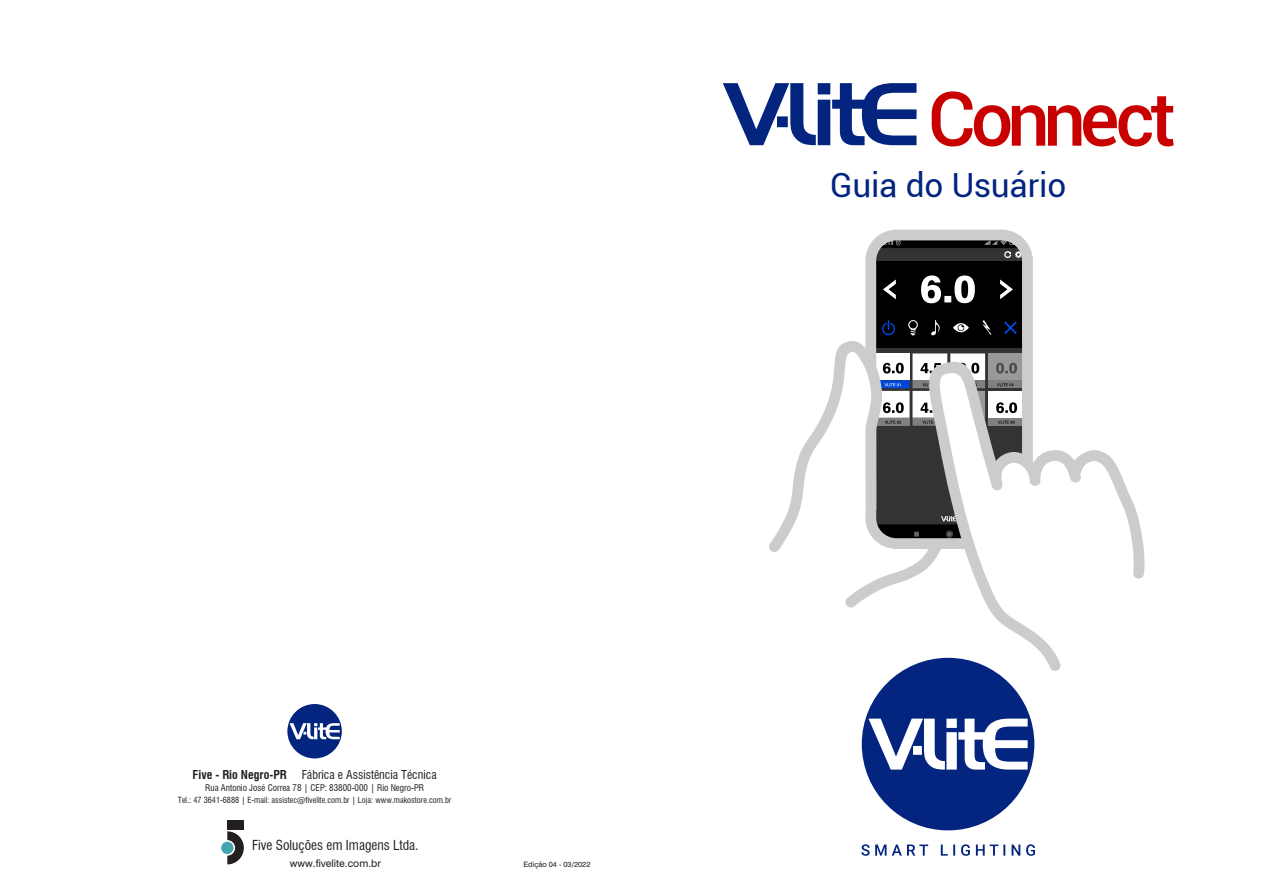
<style>
.page{position:relative;width:1263px;height:893px;background:#fff}
.page>*{position:absolute;margin:0;border:0;box-sizing:border-box;transform-origin:0 0}
.t1{font:33.3px "Roboto";letter-spacing:-.005em;color:#032580}
.t2{font:condensed 13.5px "Swiss 721 BT";color:#231f20}
.t3{font:condensed 12px "Swiss 721 BT";color:#231f20}
.t4{font:10.5px "Swiss 721 BT";color:#231f20}
.t5{font:condensed 9px "Swiss 721 BT";color:#231f20}
.t6{font:condensed 8.25px "Swiss 721 BT";color:#231f20}
.t7{font:7.5px "Swiss 721 BT";color:#231f20}
.s1{font-weight:700}
</style>
<div class="page">
<svg style="left:865px;top:230px;width:168px;height:127px;background:#4d4d4d"></svg>
<svg style="left:925px;top:357px;width:220px;height:315px"></svg>
<svg style="left:769px;top:320px;width:248px;height:288px"></svg>
<div style="left:862px;top:658px;width:172px;height:172px;background:#032580;border-radius:50%"></div>
<svg style="left:868px;top:719px;width:160px;height:51px"></svg>
<svg style="left:861px;top:844px;width:174px;height:12px"></svg>
<svg style="left:723px;top:83px;width:193px;height:62px"></svg>
<svg style="left:932px;top:91px;width:242px;height:55px"></svg>
<svg style="left:227px;top:831px;width:17px;height:33px"></svg>
<div style="left:221px;top:842px;width:12px;height:12px;background:#44a5ae;border-radius:50%"></div>
<div style="left:227px;top:821px;width:17px;height:9px;background:#231f20"></div>
<div style="left:287px;top:704px;width:55px;height:54px;background:#032580;border-radius:50%"></div>
<svg style="left:289px;top:723px;width:51px;height:16px"></svg>
<p class="t3" style="left:193px;top:768px;width:246px"><span class="s1">Five - Rio Negro-PR</span> Fábrica e Assistência Técnica</p>
<p class="t5" style="left:205px;top:783px;width:220px">Rua Antonio José Correa 78 | CEP: 83800-000 | Rio Negro-PR</p>
<p class="t6" style="left:178px;top:795px;width:275px">Tel.: 47 3641-6888 | E-mail: assistec@fivelite.com.br | Loja: www.makostore.com.br</p>
<p class="t2" style="left:252px;top:837px;width:168px">Five Soluções em Imagens Ltda.</p>
<p class="t4" style="left:290px;top:857px;width:93px">www.fivelite.com.br</p>
<p class="t7" style="left:523px;top:859px;width:68px">Edição 04 - 03/2022</p>
<p class="t1" style="left:830px;top:162px;width:238px">Guia do Usuário</p>
</div>
